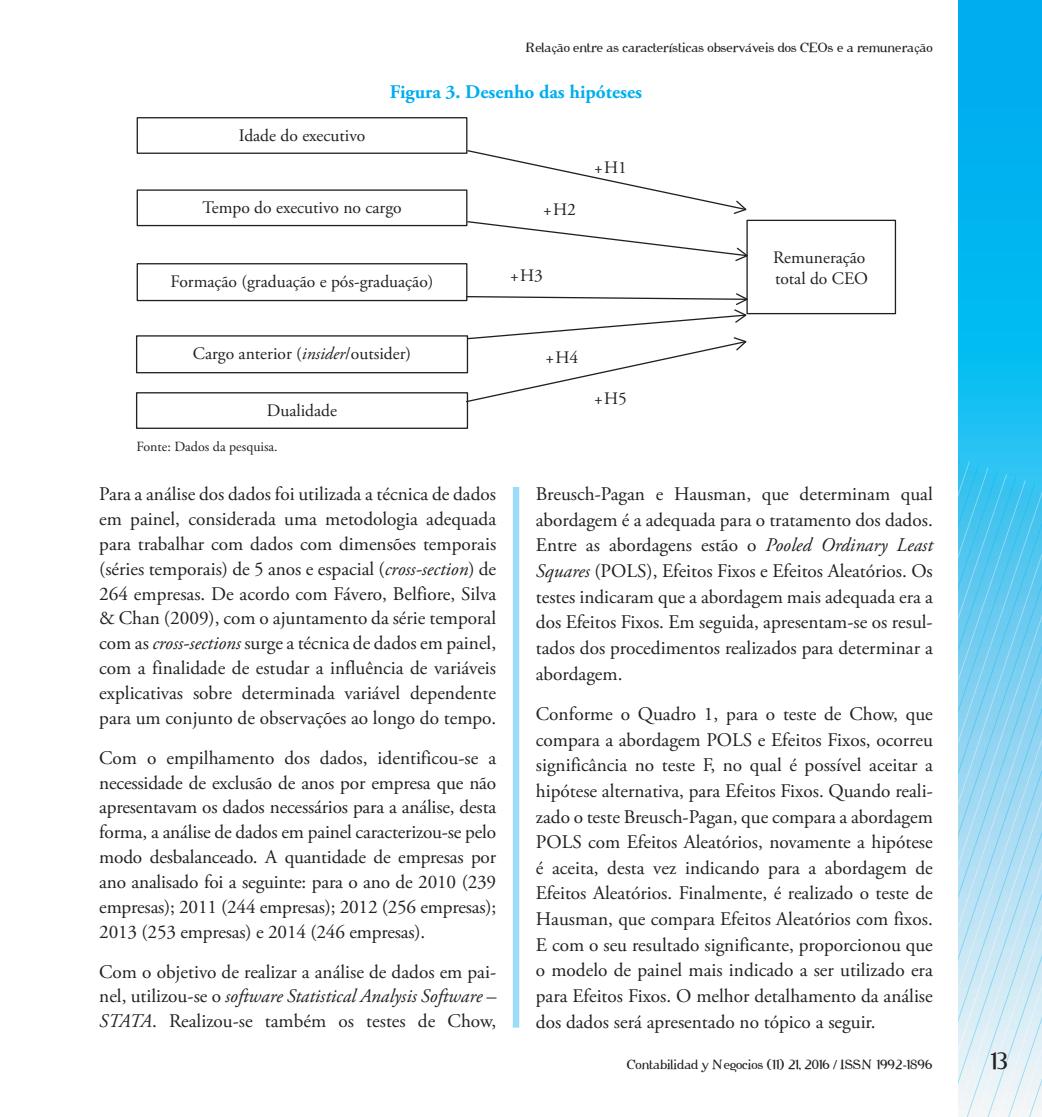
<style>
.page{position:relative;width:1042px;height:1117px;background:#fff}
.page>*{position:absolute;margin:0;border:0;box-sizing:border-box;transform-origin:0 0}
.t1{font:21.88px "Cipher";color:#231f20}
.t2{font:19.25px/25.6px "Adobe Garamond Pro";letter-spacing:-.01em;color:#231f20;text-align:justify}
.t3{font:700 19.25px "Adobe Garamond Pro";color:#00aeef}
.t4{font:17.5px/20.8px "Adobe Garamond Pro";color:#231f20}
.t5{font:14px "Adobe Garamond Pro";color:#231f20}
.t6{font:12.25px "Cipher";color:#231f20}
.s1{font-family:"Times New Roman"}
.s2{font-style:italic}
</style>
<div class="page">
<svg style="left:958px;top:0;width:84px;height:484px;background:#07b6f0"></svg>
<svg style="left:958px;top:552px;width:84px;height:564px;background:#a0daf2"></svg>
<svg style="left:968px;top:558px;width:74px;height:558px;background:#a7dcf3"></svg>
<div style="left:513px;top:84px;width:6px;height:943px;background:#9cdcf8"></div>
<div style="left:496px;top:84px;width:40px;height:403px;background:#fff"></div>
<div style="left:137px;top:117px;width:330px;height:37px;border:1px solid #231f20"></div>
<div style="left:137px;top:189px;width:330px;height:37px;border:1px solid #231f20"></div>
<div style="left:137px;top:263px;width:330px;height:38px;border:1px solid #231f20"></div>
<div style="left:136px;top:335px;width:332px;height:38px;border:1px solid #231f20"></div>
<div style="left:746px;top:220px;width:150px;height:94px;border:1px solid #231f20"></div>
<svg style="left:466px;top:149px;width:284px;height:113px"></svg>
<div style="left:136px;top:392px;width:332px;height:37px;border:1px solid #231f20"></div>
<svg style="left:464px;top:292px;width:286px;height:111px"></svg>
<p class="t6" style="left:526px;top:40px;width:408px">Rela<span class="s1">ç</span>ão entre as características observáveis dos CEOs e a remunera<span class="s1">ç</span>ão</p>
<p class="t4" style="left:239px;top:125px;width:128px">Idade do executivo</p>
<p class="t3" style="left:390px;top:81px;width:254px">Figura 3. Desenho das hipóteses</p>
<p class="t4" style="left:594px;top:157px;width:34px">+H1</p>
<p class="t4" style="left:202px;top:197px;width:201px">Tempo do executivo no cargo</p>
<p class="t4" style="left:171px;top:271px;width:264px">Formação (graduação e pós-graduação)</p>
<p class="t4" style="left:543px;top:200px;width:34px">+H2</p>
<p class="t4" style="left:510px;top:265px;width:34px">+H3</p>
<p class="t4" style="left:773px;top:247px;width:97px">Remuneração total do CEO</p>
<p class="t4" style="left:193px;top:343px;width:220px">Cargo anterior (<span class="s2">insider</span>/outsider)</p>
<p class="t4" style="left:267px;top:400px;width:72px">Dualidade</p>
<p class="t5" style="left:136px;top:438px;width:143px">Fonte: Dados da pesquisa.</p>
<p class="t2" style="left:99px;top:482px;width:399px;line-height:24.8px">Para a análise dos dados foi utilizada a técnica de dados em painel, considerada uma metodologia adequada para trabalhar com dados com dimensões temporais (séries temporais) de 5 anos e espacial (<span class="s2">cross-section</span>) de 264 empresas. De acordo com Fávero, Belfiore, Silva &amp; Chan (2009), com o ajuntamento da série temporal com as <span class="s2">cross-sections</span> surge a técnica de dados em painel, com a finalidade de estudar a influência de variáveis explicativas sobre determinada variável dependente para um conjunto de observações ao longo do tempo.</p>
<p class="t2" style="left:99px;top:745px;width:398px;line-height:24.8px">Com o empilhamento dos dados, identificou-se a necessidade de exclusão de anos por empresa que não apresentavam os dados necessários para a análise, desta forma, a análise de dados em painel caracterizou-se pelo modo desbalanceado. A quantidade de empresas por ano analisado foi a seguinte: para o ano de 2010 (239 empresas); 2011 (244 empresas); 2012 (256 empresas); 2013 (253 empresas) e 2014 (246 empresas).</p>
<p class="t2" style="left:99px;top:959px;width:398px;line-height:24.8px">Com o objetivo de realizar a análise de dados em pai&shy;nel, utilizou-se o <span class="s2">software Statistical Analysis Software – STATA</span>. Realizou-se também os testes de Chow,</p>
<p class="t4" style="left:546px;top:347px;width:34px">+H4</p>
<p class="t4" style="left:594px;top:389px;width:34px">+H5</p>
<p class="t2" style="left:536px;top:482px;width:399px">Breusch-Pagan e Hausman, que determinam qual abordagem é a adequada para o tratamento dos dados.<br>Entre as abordagens estão o <span class="s2">Pooled Ordinary Least Squares</span> (POLS), Efeitos Fixos e Efeitos Aleatórios. Os testes indicaram que a abordagem mais adequada era a dos Efeitos Fixos. Em seguida, apresentam-se os resul&shy;tados dos procedimentos realizados para determinar a abordagem.</p>
<p class="t2" style="left:536px;top:701px;width:398px">Conforme o Quadro 1, para o teste de Chow, que compara a abordagem POLS e Efeitos Fixos, ocorreu significância no teste F, no qual é possível aceitar a hipótese alternativa, para Efeitos Fixos. Quando reali&shy;zado o teste Breusch-Pagan, que compara a abordagem POLS com Efeitos Aleatórios, novamente a hipótese é aceita, desta vez indicando para a abordagem de Efeitos Aleatórios. Finalmente, é realizado o teste de Hausman, que compara Efeitos Aleatórios com fixos.<br>E com o seu resultado significante, proporcionou que o modelo de painel mais indicado a ser utilizado era para Efeitos Fixos. O melhor detalhamento da análise dos dados será apresentado no tópico a seguir.</p>
<p class="t6" style="left:627px;top:1057px;width:307px">Contabilidad y Negocios (11) 21, 2016 / ISSN 1992-1896</p>
<p class="t1" style="left:991px;top:1047px;width:19px">13</p>
</div>
